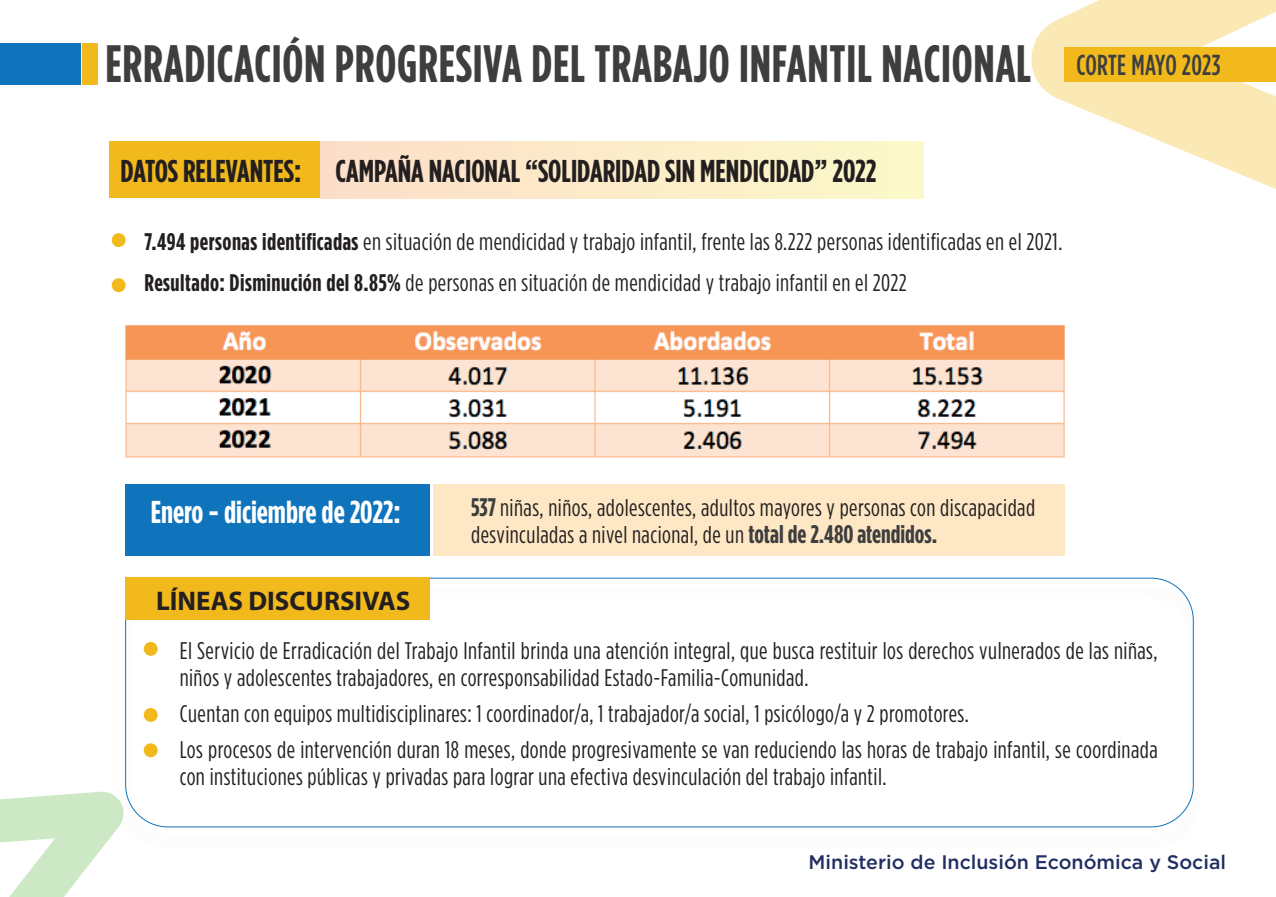
<style>
.page{position:relative;width:1276px;height:897px;background:#fff}
.page>*{position:absolute;margin:0;border:0;box-sizing:border-box;transform-origin:0 0}
.t1{font:700 52.5px "Gotham Cond";letter-spacing:.015em;color:#3e3e3f;scale:.95 1}
.t2{font:700 31.5px "Gotham Cond";color:#231f20}
.t3{font:700 31.5px "Gotham Cond";color:#fff}
.t4{font:700 27px "Myriad Pro";color:#231f20}
.t5{font:24px/27px "Gotham Cond";letter-spacing:.02em;color:#231f20}
.t6{font:500 19.5px "Gotham";color:#212e62}
.s1{font-weight:500;font-size:28.8px}
.s2{font-weight:700}
.s3{font-weight:700;font-size:25.35px;color:#3e3e3f}
</style>
<div class="page">
<svg style="left:125px;top:577px;width:1069px;height:250px"></svg>
<div style="left:126px;top:577px;width:304px;height:43px;background:#f1b91b"></div>
<svg style="left:1031px;top:0;width:245px;height:189px;fill:#fbe9b5"></svg>
<div style="left:1063px;top:48px;width:213px;height:34px;background:#f1b91b"></div>
<div style="left:433px;top:484px;width:631px;height:71px;background:#fde7c5"></div>
<svg style="left:0;top:791px;width:124px;height:105px"></svg>
<div style="left:0;top:43px;width:81px;height:42px;background:#1074bc"></div>
<div style="left:83px;top:43px;width:15px;height:42px;background:#f1b91b"></div>
<div style="left:109px;top:141px;width:211px;height:57px;background:#f1b91b"></div>
<div style="left:126px;top:484px;width:304px;height:71px;background:#1074bc"></div>
<div style="left:320px;top:141px;width:603px;height:57px;background:linear-gradient(to right,#fcdec8,#fbf9c9)"></div>
<div style="left:112px;top:233px;width:14px;height:14px;background:#f1b91b;border-radius:50%"></div>
<div style="left:112px;top:278px;width:14px;height:14px;background:#f1b91b;border-radius:50%"></div>
<img style="left:125px;top:325px;width:940px;height:133px">
<div style="left:144px;top:641px;width:14px;height:14px;background:#f1b91b;border-radius:50%"></div>
<div style="left:144px;top:707px;width:14px;height:14px;background:#f1b91b;border-radius:50%"></div>
<div style="left:144px;top:743px;width:14px;height:14px;background:#f1b91b;border-radius:50%"></div>
<h1 class="t1" style="left:105px;top:33px;width:1175px">ERRADICACIÓN PROGRESIVA DEL TRABAJO INFANTIL NACIONAL <span class="s1">CORTE MAYO 2023</span></h1>
<h2 class="t2" style="left:121px;top:153px;width:182px">DATOS RELEVANTES:</h2>
<h2 class="t2" style="left:335px;top:153px;width:542px">CAMPAÑA NACIONAL “SOLIDARIDAD SIN MENDICIDAD” 2022</h2>
<p class="t5" style="left:145px;top:221px;width:919px;line-height:40.5px"><span class="s2">7.494 personas identificadas</span> en situación de mendicidad y trabajo infantil, frente las 8.222 personas identificadas en el 2021.<br><span class="s2">Resultado: Disminución del 8.85%</span> de personas en situación de mendicidad y trabajo infantil en el 2022</p>
<h2 class="t3" style="left:151px;top:494px;width:251px">Enero - diciembre de 2022:</h2>
<p class="t5" style="left:471px;top:494px;width:565px"><span class="s3">537</span> niñas, niños, adolescentes, adultos mayores y personas con discapacidad desvinculadas a nivel nacional, de un <span class="s3">total de 2.480 atendidos.</span></p>
<p class="t4" style="left:156px;top:583px;width:256px">LÍNEAS DISCURSIVAS</p>
<p class="t5" style="left:180px;top:636px;width:979px">El Servicio de Erradicación del Trabajo Infantil brinda una atención integral, que busca restituir los derechos vulnerados de las niñas, niños y adolescentes trabajadores, en corresponsabilidad Estado-Familia-Comunidad.</p>
<p class="t5" style="left:180px;top:695px;width:979px;line-height:36px">Cuentan con equipos multidisciplinares: 1 coordinador/a, 1 trabajador/a social, 1 psicólogo/a y 2 promotores.<br>Los procesos de intervención duran 18 meses, donde progresivamente se van reduciendo las horas de trabajo infantil, se coordinada</p>
<p class="t5" style="left:180px;top:762px;width:708px">con instituciones públicas y privadas para lograr una efectiva desvinculación del trabajo infantil.</p>
<p class="t6" style="left:808px;top:848px;width:419px">Ministerio de Inclusión Económica y Social</p>
</div>
